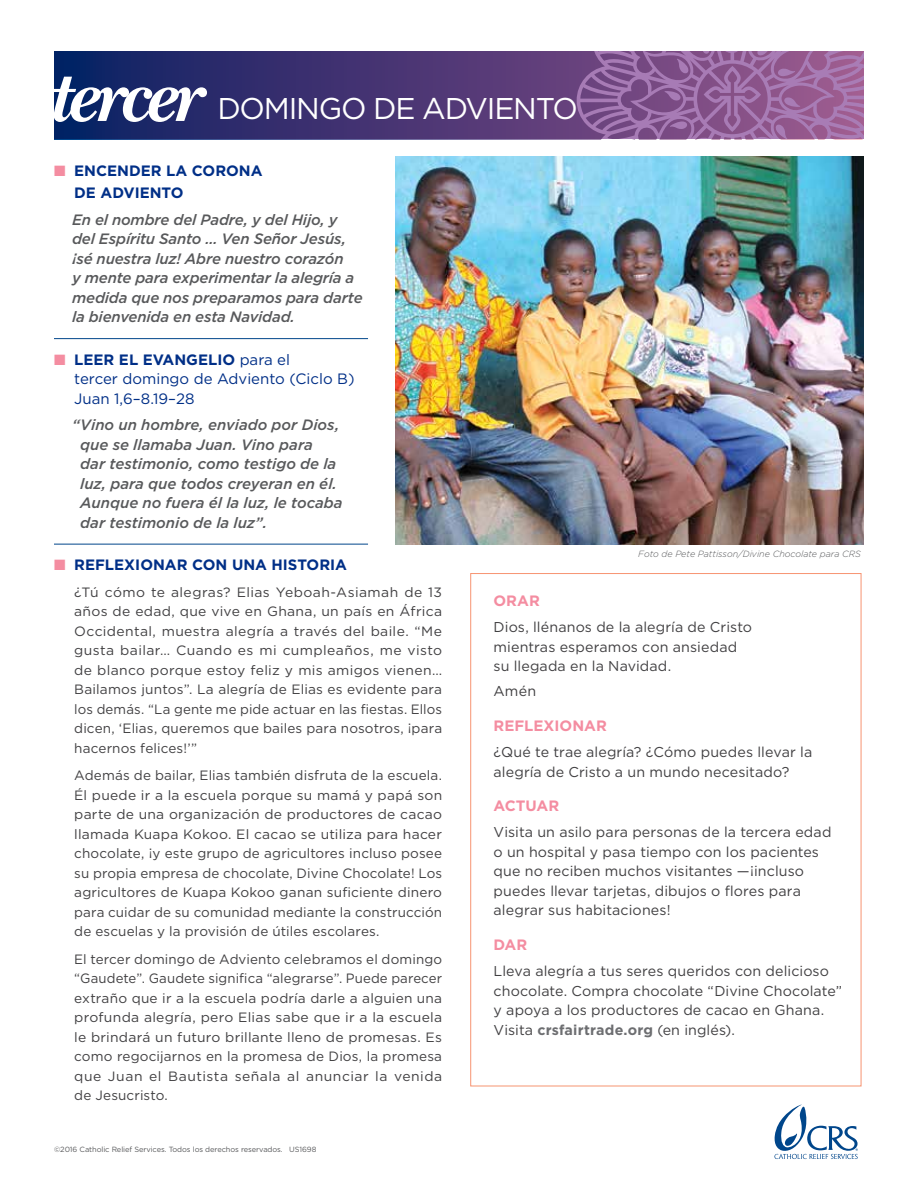
<style>
.page{position:relative;width:918px;height:1188px;background:#fff}
.page>*{position:absolute;margin:0;border:0;box-sizing:border-box;transform-origin:0 0}
.t1{font:italic 700 78px "New Baskerville Std";letter-spacing:-.05em;color:#fff}
.t2{font:30px "Gotham";letter-spacing:-.04em;color:#fff}
.t3{font:italic 500 15px/19.5px "Gotham";letter-spacing:-.01em;color:#58595b}
.t4{font:15px/19.5px "Gotham";color:#002f87}
.t5{font:700 15px/22.5px "Gotham";color:#002f87}
.t6{font:700 15px "Gotham";color:#f48da1}
.t7{font:14.25px/19.5px "Gotham";letter-spacing:.01em;color:#414042}
.t8{font:13.5px/19.5px "Gotham";letter-spacing:.01em;color:#414042;text-align:justify}
.t9{font:italic 300 9px "Gotham";color:#58595b}
.t10{font:7.5px "Gotham";letter-spacing:-.01em;color:#58595b}
.s1{color:#f48da1}
.s2{font-weight:700}
.s3{font-weight:700;color:#6d6e71}
</style>
<div class="page">
<svg style="left:54px;top:51px;width:523px;height:88px;background:#39306f"></svg>
<svg style="left:577px;top:51px;width:287px;height:88px;background:#926199"></svg>
<svg style="left:774px;top:1105px;width:84px;height:54px"></svg>
<img style="left:395px;top:156px;width:469px;height:388px">
<hr style="left:54px;top:338px;width:314px;height:1px;background:#00468b">
<hr style="left:54px;top:544px;width:314px;height:1px;background:#00468b">
<h1 class="t1" style="left:48px;top:51px;width:154px">tercer</h1>
<h2 class="t2" style="left:217px;top:90px;width:362px">DOMINGO DE ADVIENTO</h2>
<p class="t5" style="left:74px;top:159px;width:190px;text-indent:-20px"><span class="s1">■</span> ENCENDER LA CORONA<br>DE ADVIENTO</p>
<p class="t3" style="left:72px;top:209px;width:292px">En el nombre del Padre, y del Hijo, y del Espíritu Santo … Ven Señor Jesús, ¡sé nuestra luz! Abre nuestro corazón<br>y mente para experimentar la alegría a medida que nos preparamos para darte la bienvenida en esta Navidad.</p>
<p class="t4" style="left:74px;top:349px;width:282px;text-indent:-20px"><span class="s1">■</span> <span class="s2">LEER EL EVANGELIO</span> para el<br>tercer domingo de Adviento (Ciclo B)<br>Juan 1,6–8.19–28</p>
<p class="t3" style="left:80px;top:415px;width:264px;text-indent:-8px">“Vino un hombre, enviado por Dios, que se llamaba Juan. Vino para<br>dar testimonio, como testigo de la luz, para que todos creyeran en él.<br>Aunque no fuera él la luz, le tocaba dar testimonio de la luz”.</p>
<p class="t5" style="left:54px;top:554px;width:295px"><span class="s1">■</span> REFLEXIONAR CON UNA HISTORIA</p>
<p class="t8" style="left:74px;top:582px;width:369px">¿Tú cómo te alegras? Elias Yeboah-Asiamah de 13 años de edad, que vive en Ghana, un país en África Occidental, muestra alegría a través del baile. “Me gusta bailar… Cuando es mi cumpleaños, me visto de blanco porque estoy feliz y mis amigos vienen… Bailamos juntos”. La alegría de Elias es evidente para los demás. “La gente me pide actuar en las fiestas. Ellos dicen, ‘Elias, queremos que bailes para nosotros, ¡para hacernos felices!’”</p>
<p class="t8" style="left:74px;top:765px;width:369px">Además de bailar, Elias también disfruta de la escuela.<br>Él puede ir a la escuela porque su mamá y papá son parte de una organización de productores de cacao llamada Kuapa Kokoo. El cacao se utiliza para hacer chocolate, ¡y este grupo de agricultores incluso posee su propia empresa de chocolate, Divine Chocolate! Los agricultores de Kuapa Kokoo ganan suficiente dinero para cuidar de su comunidad mediante la construcción de escuelas y la provisión de útiles escolares.</p>
<p class="t8" style="left:74px;top:949px;width:369px">El tercer domingo de Adviento celebramos el domingo “Gaudete”. Gaudete significa “alegrarse”. Puede parecer extraño que ir a la escuela podría darle a alguien una profunda alegría, pero Elias sabe que ir a la escuela le brindará un futuro brillante lleno de promesas. Es como regocijarnos en la promesa de Dios, la promesa que Juan el Bautista señala al anunciar la venida de Jesucristo.</p>
<p class="t10" style="left:54px;top:1145px;width:264px">©2016 Catholic Relief Services. Todos los derechos reservados. US1698</p>
<p class="t9" style="left:638px;top:548px;width:224px">Foto de Pete Pattisson/Divine Chocolate para CRS</p>
<p class="t6" style="left:494px;top:591px;width:48px">ORAR</p>
<p class="t7" style="left:494px;top:617px;width:260px">Dios, llénanos de la alegría de Cristo mientras esperamos con ansiedad su llegada en la Navidad.</p>
<p class="t7" style="left:494px;top:681px;width:44px">Amén</p>
<p class="t6" style="left:494px;top:716px;width:115px">REFLEXIONAR</p>
<p class="t7" style="left:494px;top:742px;width:320px">¿Qué te trae alegría? ¿Cómo puedes llevar la alegría de Cristo a un mundo necesitado?</p>
<p class="t6" style="left:494px;top:796px;width:67px">ACTUAR</p>
<p class="t7" style="left:494px;top:822px;width:339px">Visita un asilo para personas de la tercera edad o un hospital y pasa tiempo con los pacientes que no reciben muchos visitantes —¡incluso puedes llevar tarjetas, dibujos o flores para alegrar sus habitaciones!</p>
<p class="t6" style="left:494px;top:935px;width:35px">DAR</p>
<p class="t7" style="left:494px;top:961px;width:350px">Lleva alegría a tus seres queridos con delicioso chocolate. Compra chocolate “Divine Chocolate” y apoya a los productores de cacao en Ghana.<br>Visita <span class="s3">crsfairtrade.org</span> (en inglés).</p>
</div>
